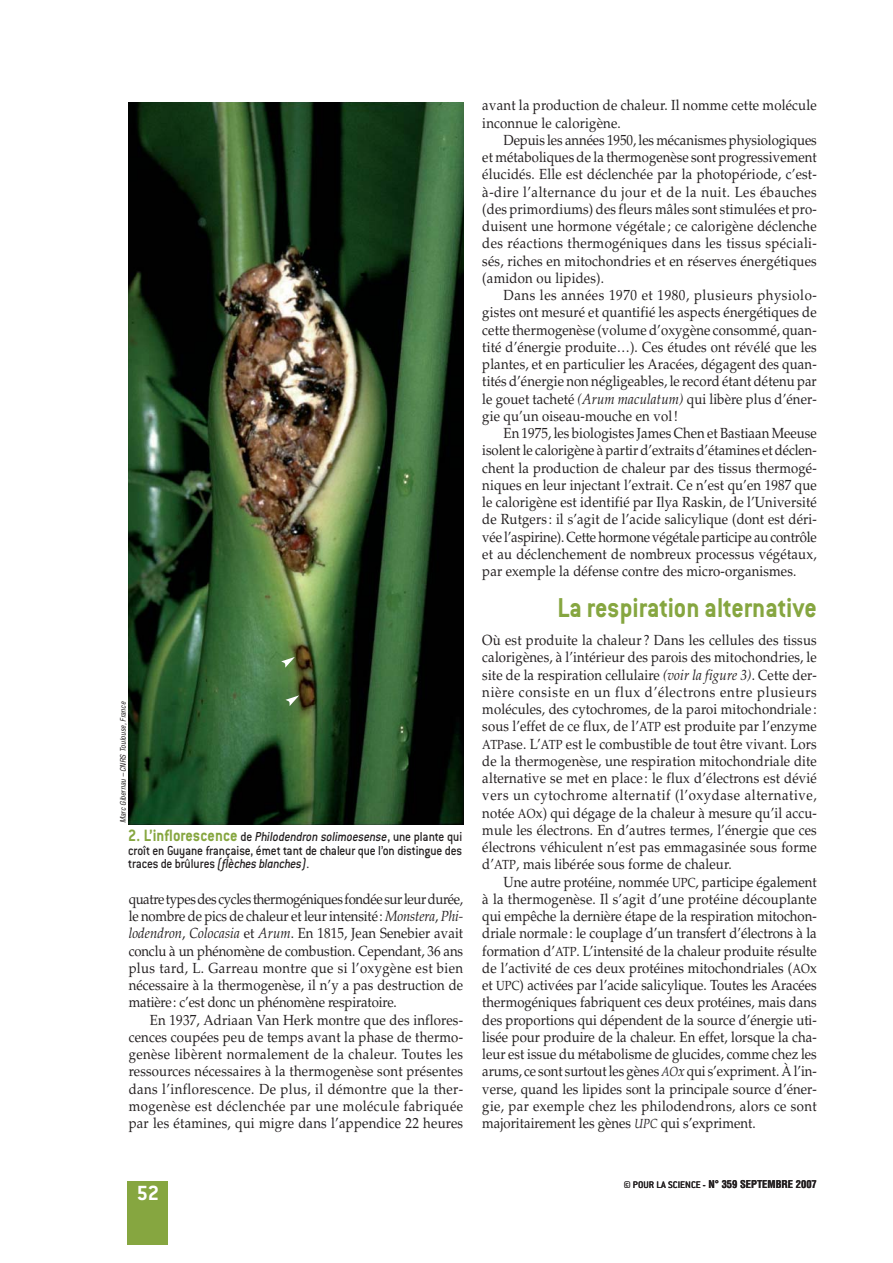
<style>
.page{position:relative;width:893px;height:1263px;background:#fff}
.page>*{position:absolute;margin:0;border:0;box-sizing:border-box;transform-origin:0 0}
.t1{font:700 30px "Conduit ITC";color:#86a640;scale:.9 1}
.t2{font:700 22.5px "Conduit ITC";color:#fff}
.t3{font:14.7px/17.2px "Palatino";letter-spacing:.01em;color:#231f20;text-align:justify;scale:.9 1}
.t4{font:500 14.25px/13.5px "Conduit ITC";letter-spacing:-.01em;color:#231f20;text-align:justify;scale:.9 1}
.t5{font:700 condensed 10.5px "Helvetica";color:#231f20}
.t6{font:italic condensed 7.5px "Helvetica";color:#231f20}
.s1{font-weight:700;font-size:18px;color:#86a640}
.s2{font-style:italic}
.s3{font-size:13.2px}
.s4{font-style:italic;font-size:13.2px}
.s5{font-family:"Conduit ITC";font-weight:500;font-stretch:normal}
.s6{font-family:"Conduit ITC";font-stretch:normal}
</style>
<div class="page">
<div style="left:128px;top:1182px;width:40px;height:63px;background:#86a640"></div>
<img style="left:128px;top:102px;width:335px;height:722px">
<svg style="left:281px;top:657px;width:14px;height:11px"></svg>
<svg style="left:285px;top:695px;width:14px;height:11px"></svg>
<p class="t6" style="left:120px;top:823px;width:124px;rotate:-90deg">Marc Gibernau – CNRS Toulouse,France</p>
<p class="t4" style="left:128px;top:829px;width:372px"><span class="s1">2. L’inflorescence</span> de <span class="s2">Philodendron solimoesense</span>, une plante qui croît en Guyane française, émet tant de chaleur que l’on distingue des traces de brûlures <span class="s2">(flèches blanches)</span>.</p>
<p class="t3" style="left:129px;top:892px;width:373px">quatre types des cycles thermogéniques fondée sur leur durée, le nombre de pics de chaleur et leur intensité: <span class="s2">Monstera</span>, <span class="s2">Phi&shy;lodendron</span>, <span class="s2">Colocasia</span> et <span class="s2">Arum</span>. En 1815, Jean Senebier avait conclu à un phénomène de combustion. Cependant, 36 ans plus tard, L. Garreau montre que si l’oxygène est bien nécessaire à la thermogenèse, il n’y a pas destruction de matière: c’est donc un phénomène respiratoire.</p>
<p class="t3" style="left:129px;top:1013px;width:373px;text-indent:21px">En 1937, Adriaan Van Herk montre que des inflores&shy;cences coupées peu de temps avant la phase de thermo&shy;genèse libèrent normalement de la chaleur. Toutes les ressources nécessaires à la thermogenèse sont présentes dans l’inflorescence. De plus, il démontre que la ther&shy;mogenèse est déclenchée par une molécule fabriquée par les étamines, qui migre dans l’appendice 22 heures</p>
<h2 class="t2" style="left:136px;top:1179px;width:24px">52</h2>
<p class="t3" style="left:482px;top:98px;width:373px">avant la production de chaleur. Il nomme cette molécule inconnue le calorigène.</p>
<p class="t3" style="left:482px;top:133px;width:373px;text-indent:21px">Depuis les années 1950, les mécanismes physiologiques et métaboliques de la thermogenèse sont progressivement élucidés. Elle est déclenchée par la photopériode, c’est&shy;à-dire l’alternance du jour et de la nuit. Les ébauches (des primordiums) des fleurs mâles sont stimulées et pro&shy;duisent une hormone végétale ; ce calorigène déclenche des réactions thermogéniques dans les tissus spéciali&shy;sés, riches en mitochondries et en réserves énergétiques (amidon ou lipides).</p>
<p class="t3" style="left:482px;top:288px;width:373px;text-indent:21px">Dans les années 1970 et 1980, plusieurs physiolo&shy;gistes ont mesuré et quantifié les aspects énergétiques de cette thermogenèse (volume d’oxygène consommé, quan&shy;tité d’énergie produite…). Ces études ont révélé que les plantes, et en particulier les Aracées, dégagent des quan&shy;tités d’énergie non négligeables, le record étant détenu par le gouet tacheté <span class="s2">(Arum maculatum)</span> qui libère plus d’éner&shy;gie qu’un oiseau-mouche en vol !</p>
<p class="t3" style="left:482px;top:426px;width:373px;text-indent:21px">En 1975, les biologistes James Chen et Bastiaan Meeuse isolent le calorigène à partir d’extraits d’étamines et déclen&shy;chent la production de chaleur par des tissus thermogé&shy;niques en leur injectant l’extrait. Ce n’est qu’en 1987 que le calorigène est identifié par Ilya Raskin, de l’Université de Rutgers : il s’agit de l’acide salicylique (dont est déri&shy;vée l’aspirine). Cette hormone végétale participe au contrôle et au déclenchement de nombreux processus végétaux, par exemple la défense contre des micro-organismes.</p>
<h1 class="t1" style="left:557px;top:590px;width:289px">La respiration alternative</h1>
<p class="t3" style="left:482px;top:633px;width:373px">Où est produite la chaleur ? Dans les cellules des tissus calorigènes, à l’intérieur des parois des mitochondries, le site de la respiration cellulaire <span class="s2">(voir la figure 3)</span>. Cette der&shy;nière consiste en un flux d’électrons entre plusieurs molécules, des cytochromes, de la paroi mitochondriale : sous l’effet de ce flux, de l’<span class="s3">ATP</span> est produite par l’enzyme <span class="s3">ATP</span>ase. L’<span class="s3">ATP</span> est le combustible de tout être vivant. Lors de la thermogenèse, une respiration mitochondriale dite alternative se met en place : le flux d’électrons est dévié vers un cytochrome alternatif (l’oxydase alternative, notée <span class="s3">AO</span>x) qui dégage de la chaleur à mesure qu’il accu&shy;mule les électrons. En d’autres termes, l’énergie que ces électrons véhiculent n’est pas emmagasinée sous forme d’<span class="s3">ATP</span>, mais libérée sous forme de chaleur.</p>
<p class="t3" style="left:482px;top:875px;width:373px;text-indent:21px">Une autre protéine, nommée <span class="s3">UPC</span>, participe également à la thermogenèse. Il s’agit d’une protéine découplante qui empêche la dernière étape de la respiration mitochon&shy;driale normale : le couplage d’un transfert d’électrons à la formation d’<span class="s3">ATP</span>. L’intensité de la chaleur produite résulte de l’activité de ces deux protéines mitochondriales (<span class="s3">AO</span>x et <span class="s3">UPC</span>) activées par l’acide salicylique. Toutes les Aracées thermogéniques fabriquent ces deux protéines, mais dans des proportions qui dépendent de la source d’énergie uti&shy;lisée pour produire de la chaleur. En effet, lorsque la cha&shy;leur est issue du métabolisme de glucides, comme chez les arums, ce sont surtout les gènes <span class="s4">AO</span><span class="s2">x</span> qui s’expriment. À l’in&shy;verse, quand les lipides sont la principale source d’éner&shy;gie, par exemple chez les philodendrons, alors ce sont majoritairement les gènes <span class="s4">UPC</span> qui s’expriment.</p>
<p class="t5" style="left:623px;top:1180px;width:195px"><span class="s5">© POUR LA SCIENCE</span> <span class="s6">-</span> N° 359 SEPTEMBRE 2007</p>
</div>
